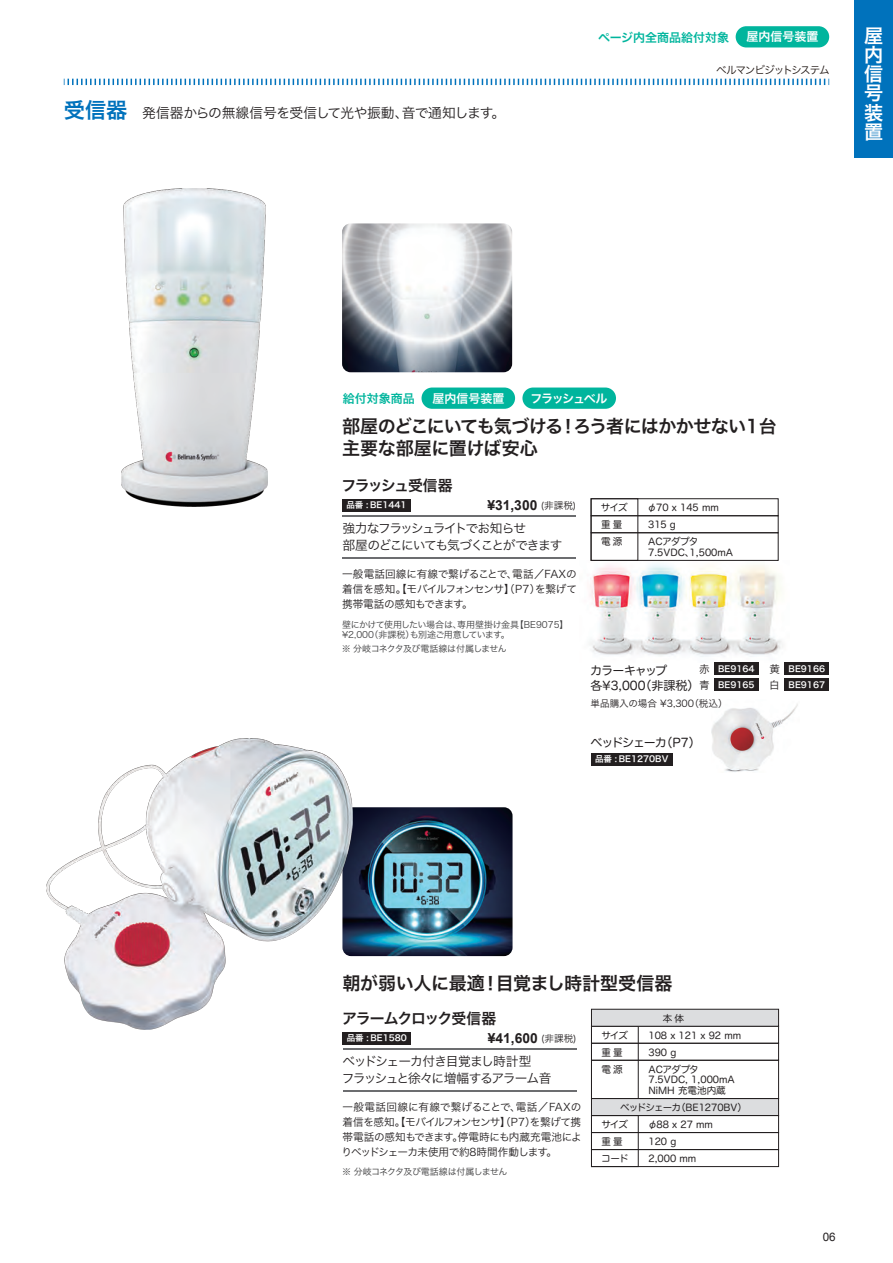
<style>
.page{position:relative;width:893px;height:1263px;background:#fff}
.page>*{position:absolute;margin:0;border:0;box-sizing:border-box;transform-origin:0 0}
.t1{font:19.2px/19.2px "Hira Kaku Pro W6";color:#fff;text-align:justify}
.t2{font:18px/21.8px "Hira Kaku Pro W6";letter-spacing:-.025em;color:#231f20}
.t3{font:14.85px "Hira Kaku Pro W6";letter-spacing:-.07em;color:#231f20}
.t4{font:14.85px "Hira Kaku Pro W6";letter-spacing:-.1em;color:#231f20}
.t5{font:13.8px "Hira Kaku Pro W3";letter-spacing:-.035em;color:#231f20}
.t6{font:700 13.8px "Arial";color:#231f20}
.t7{font:12.75px/17px "Hira Kaku Pro W3";letter-spacing:-.1em;color:#231f20}
.t8{font:12px/15px "Hira Maru Pro W4";letter-spacing:-.04em;color:#231f20}
.t9{font:12px "Hira Kaku Pro W6";color:#00b59d}
.t10{font:12px "Hira Kaku Pro W6";color:#fff}
.t11{font:12px "Hira Maru Pro W4";letter-spacing:-.085em;color:#231f20}
.t12{font:12px "Hira Kaku Pro W6";letter-spacing:-.105em;color:#fff}
.t13{font:11.7px "Arial";color:#231f20}
.t14{font:10.65px/14.9px "Hira Kaku Pro W3";letter-spacing:-.03em;color:#231f20;text-align:justify}
.t15{font:10.65px "Hira Kaku Pro W3";letter-spacing:-.11em;color:#211815}
.t16{font:9.6px/17px "Hira Maru Pro W4";color:#231f20}
.t17{font:9.6px "Hira Kaku Pro W3";color:#231f20}
.t18{font:9px/10.6px "Hira Kaku Pro W3";letter-spacing:-.04em;color:#3e3e3f}
.t19{font:9px "Hira Kaku Pro W3";letter-spacing:-.065em;color:#3e3e3f}
.t20{font:8.55px/15.9px "Hira Kaku Pro W6";color:#fff}
.s1{font-family:"Hira Kaku Pro W6";font-size:21.3px;color:#0072bc}
.s2{font-family:"Hira Kaku Pro W3";font-weight:400;font-size:9.6px}
</style>
<div class="page">
<img style="left:590px;top:560px;width:193px;height:97px">
<img style="left:353px;top:807px;width:160px;height:149px">
<img style="left:342px;top:223px;width:170px;height:149px">
<div style="left:343px;top:1032px;width:68px;height:12px;background:#231f20"></div>
<hr style="left:343px;top:1048px;width:234px;height:2px;background:#6c6d70">
<hr style="left:343px;top:1090px;width:234px;height:2px;background:#6c6d70">
<div style="left:591px;top:1026px;width:188px;height:17px;border:1px solid #231f20"></div>
<div style="left:591px;top:1009px;width:188px;height:17px;background:#dcdddf;border:1px solid #231f20"></div>
<div style="left:591px;top:1098px;width:188px;height:18px;background:#dcdddf"></div>
<div style="left:591px;top:1043px;width:188px;height:17px;border:1px solid #231f20"></div>
<div style="left:591px;top:1060px;width:188px;height:39px;border:1px solid #231f20"></div>
<div style="left:591px;top:1115px;width:188px;height:18px;border:1px solid #231f20"></div>
<div style="left:591px;top:1132px;width:188px;height:18px;border:1px solid #231f20"></div>
<div style="left:591px;top:1149px;width:188px;height:18px;border:1px solid #231f20"></div>
<div style="left:342px;top:499px;width:68px;height:12px;background:#231f20"></div>
<hr style="left:342px;top:515px;width:234px;height:2px;background:#6c6d70">
<hr style="left:342px;top:557px;width:234px;height:2px;background:#6c6d70">
<div style="left:591px;top:498px;width:187px;height:18px;border:1px solid #231f20"></div>
<div style="left:591px;top:515px;width:187px;height:18px;border:1px solid #231f20"></div>
<div style="left:591px;top:532px;width:187px;height:29px;border:1px solid #231f20"></div>
<div style="left:784px;top:662px;width:45px;height:13px;background:#231f20"></div>
<div style="left:784px;top:678px;width:45px;height:13px;background:#231f20"></div>
<div style="left:714px;top:662px;width:45px;height:13px;background:#231f20"></div>
<div style="left:714px;top:678px;width:45px;height:13px;background:#231f20"></div>
<div style="left:591px;top:753px;width:82px;height:13px;background:#231f20"></div>
<img style="left:711px;top:704px;width:87px;height:68px">
<img style="left:122px;top:189px;width:145px;height:317px">
<img style="left:47px;top:738px;width:306px;height:292px">
<div style="left:421px;top:387px;width:94px;height:22px;background:#00b59d;border-radius:11px"></div>
<div style="left:522px;top:387px;width:94px;height:22px;background:#00b59d;border-radius:11px"></div>
<div style="left:855px;top:0;width:38px;height:157px;background:#0072bc"></div>
<svg style="left:64px;top:79px;width:765px;height:6px"></svg>
<div style="left:736px;top:26px;width:93px;height:21px;background:#00b59d;border-radius:11px"></div>
<p class="t5" style="left:64px;top:101px;width:443px"><span class="s1">受信器</span> 発信器からの無線信号を受信して光や振動、音で通知します。</p>
<p class="t9" style="left:598px;top:26px;width:132px">ページ内全商品給付対象</p>
<p class="t10" style="left:747px;top:26px;width:73px">屋内信号装置</p>
<p class="t15" style="left:716px;top:61px;width:115px">ベルマンビジットシステム</p>
<h1 class="t1" style="left:864px;top:25px;width:20px">屋内信号装置</h1>
<p class="t9" style="left:343px;top:387px;width:73px">給付対象商品</p>
<p class="t10" style="left:432px;top:387px;width:73px">屋内信号装置</p>
<p class="t12" style="left:531px;top:387px;width:79px">フラッシュベル</p>
<h2 class="t2" style="left:342px;top:415px;width:436px">部屋のどこにいても気づける！ろう者にはかかせない1台主要な部屋に置けば安心</h2>
<h3 class="t4" style="left:342px;top:472px;width:113px">フラッシュ受信器</h3>
<p class="t7" style="left:342px;top:519px;width:221px">強力なフラッシュライトでお知らせ<br>部屋のどこにいても気づくことができます</p>
<p class="t14" style="left:342px;top:566px;width:236px">一般電話回線に有線で繋げることで、電話／FAXの着信を感知。【モバイルフォンセンサ】（P7）を繋げて携帯電話の感知もできます。</p>
<p class="t18" style="left:342px;top:618px;width:228px">壁にかけて使用したい場合は、専用壁掛け金具【BE9075】¥2,000（非課税）も別途ご用意しています。</p>
<p class="t20" style="left:346px;top:497px;width:62px">品番 : BE1441</p>
<p class="t6" style="left:487px;top:496px;width:90px">¥31,300 <span class="s2">(非課税)</span></p>
<p class="t19" style="left:342px;top:641px;width:167px">※ 分岐コネクタ及び電話線は付属しません</p>
<p class="t16" style="left:601px;top:498px;width:28px">サイズ重量電源</p>
<p class="t16" style="left:647px;top:498px;width:73px">φ70 x 145 mm<br>315 g<br>ACアダプタ</p>
<p class="t16" style="left:648px;top:543px;width:87px">7.5VDC、1,500mA</p>
<p class="t8" style="left:590px;top:662px;width:111px">カラーキャップ各¥3,000（非課税）</p>
<p class="t14" style="left:699px;top:660px;width:12px;line-height:15.9px">赤青</p>
<p class="t20" style="left:718px;top:660px;width:38px">BE9164<br>BE9165</p>
<p class="t17" style="left:591px;top:695px;width:139px">単品購入の場合 ¥3,300（税込）</p>
<p class="t14" style="left:769px;top:660px;width:13px;line-height:15.9px">黄白</p>
<p class="t20" style="left:789px;top:660px;width:38px">BE9166<br>BE9167</p>
<p class="t11" style="left:590px;top:732px;width:112px">ベッドシェーカ（P7）</p>
<p class="t20" style="left:595px;top:751px;width:75px">品番 : BE1270BV</p>
<h2 class="t2" style="left:342px;top:972px;width:331px">朝が弱い人に最適！目覚まし時計型受信器</h2>
<p class="t16" style="left:601px;top:1026px;width:28px">サイズ重量電源</p>
<p class="t16" style="left:648px;top:1026px;width:94px">108 x 121 x 92 mm<br>390 g<br>ACアダプタ</p>
<p class="t16" style="left:648px;top:1074px;width:88px;line-height:10.6px">7.5VDC, 1,000mA<br>NiMH 充電池内蔵</p>
<p class="t16" style="left:601px;top:1115px;width:29px">サイズ重量コード</p>
<p class="t16" style="left:648px;top:1115px;width:67px">φ88 x 27 mm<br>120 g<br>2,000 mm</p>
<h3 class="t3" style="left:342px;top:1005px;width:155px">アラームクロック受信器</h3>
<p class="t7" style="left:342px;top:1052px;width:211px">ベッドシェーカ付き目覚まし時計型<br>フラッシュと徐々に増幅するアラーム音</p>
<p class="t14" style="left:342px;top:1099px;width:242px">一般電話回線に有線で繋げることで、電話／FAXの着信を感知。【モバイルフォンセンサ】（P7）を繋げて携帯電話の感知もできます。停電時にも内蔵充電池によりベッドシェーカ未使用で約8時間作動します。</p>
<p class="t16" style="left:663px;top:1009px;width:23px">本体</p>
<p class="t20" style="left:347px;top:1030px;width:62px">品番 : BE1580</p>
<p class="t6" style="left:488px;top:1029px;width:90px">¥41,600 <span class="s2">(非課税)</span></p>
<p class="t16" style="left:620px;top:1098px;width:128px">ベッドシェーカ（BE1270BV）</p>
<p class="t19" style="left:342px;top:1163px;width:167px">※ 分岐コネクタ及び電話線は付属しません</p>
<p class="t13" style="left:823px;top:1229px;width:15px">06</p>
</div>
